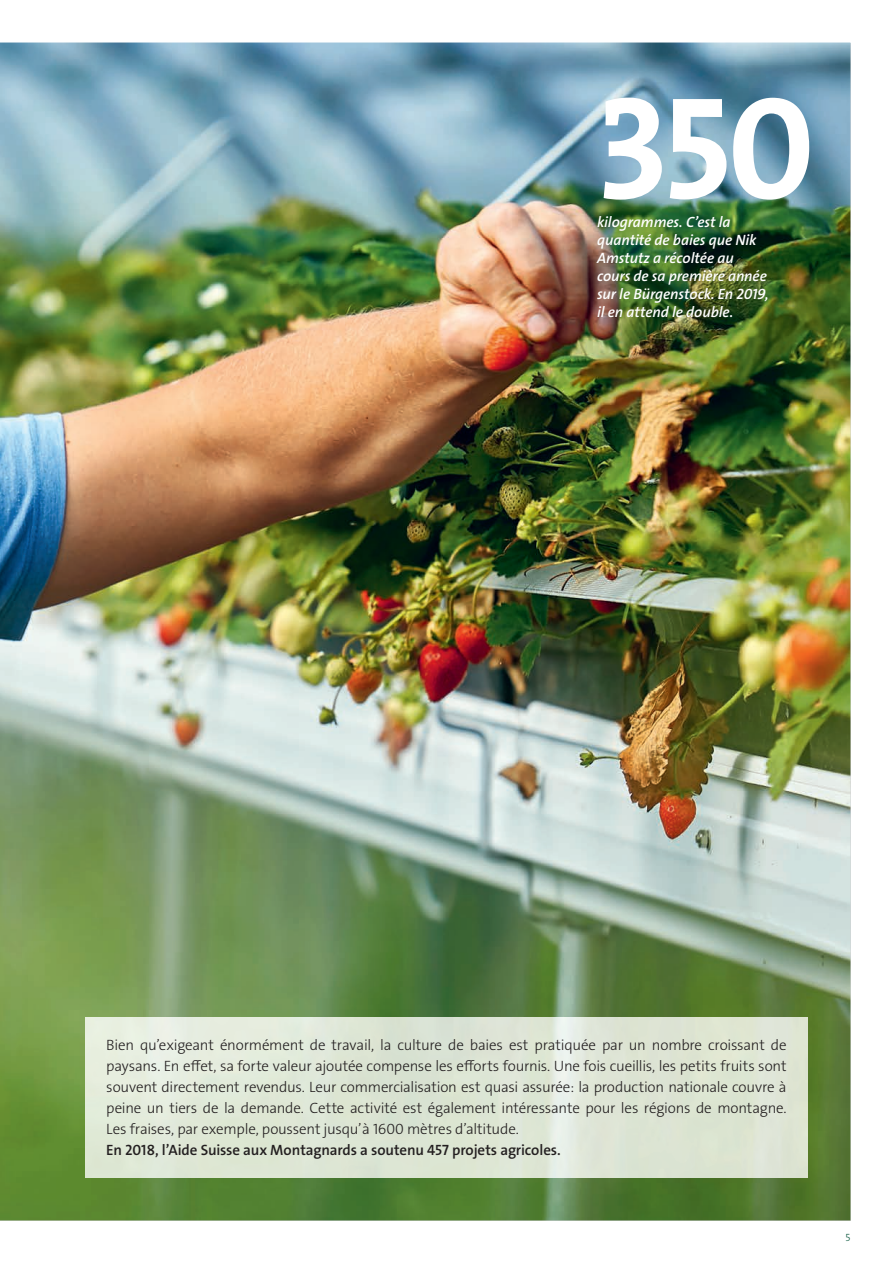
<style>
.page{position:relative;width:893px;height:1263px;background:#fff}
.page>*{position:absolute;margin:0;border:0;box-sizing:border-box;transform-origin:0 0}
.t1{font:147px "The Serif LP7 Bld";color:#fff}
.t2{font:15px/21px "The Sans LP3 Lig";letter-spacing:-.01em;color:#231f20;text-align:justify}
.t3{font:15px/18px "The Sans LP6 Se Bld IT";letter-spacing:-.005em;color:#fff}
.t4{font:15px "The Sans LP6 Se Bld";letter-spacing:-.005em;color:#231f20}
.t5{font:10.5px "The Sans LP3 Lig";color:#0d593f}
</style>
<div class="page">
<img style="left:0;top:43px;width:850px;height:1177px">
<img style="left:85px;top:1017px;width:723px;height:161px">
<h1 class="t1" style="left:597px;top:51px;width:219px">350</h1>
<p class="t3" style="left:597px;top:213px;width:173px">kilogrammes. C’est la quantité de baies que Nik<br>Amstutz a récoltée au cours de sa première année sur le Bürgenstock. En 2019, il en attend le double.</p>
<p class="t2" style="left:106px;top:1034px;width:682px">Bien qu’exigeant énormément de travail, la culture de baies est pratiquée par un nombre croissant de paysans. En effet, sa forte valeur ajoutée compense les efforts fournis. Une fois cueillis, les petits fruits sont souvent directement revendus. Leur commercialisation est quasi assurée: la production nationale couvre à peine un tiers de la demande. Cette activité est également intéressante pour les régions de montagne.<br>Les fraises, par exemple, poussent jusqu’à 1600 mètres d’altitude.</p>
<p class="t4" style="left:106px;top:1140px;width:456px">En 2018, l’Aide Suisse aux Montagnards a soutenu 457 projets agricoles.</p>
<p class="t5" style="left:846px;top:1231px;width:6px">5</p>
</div>
